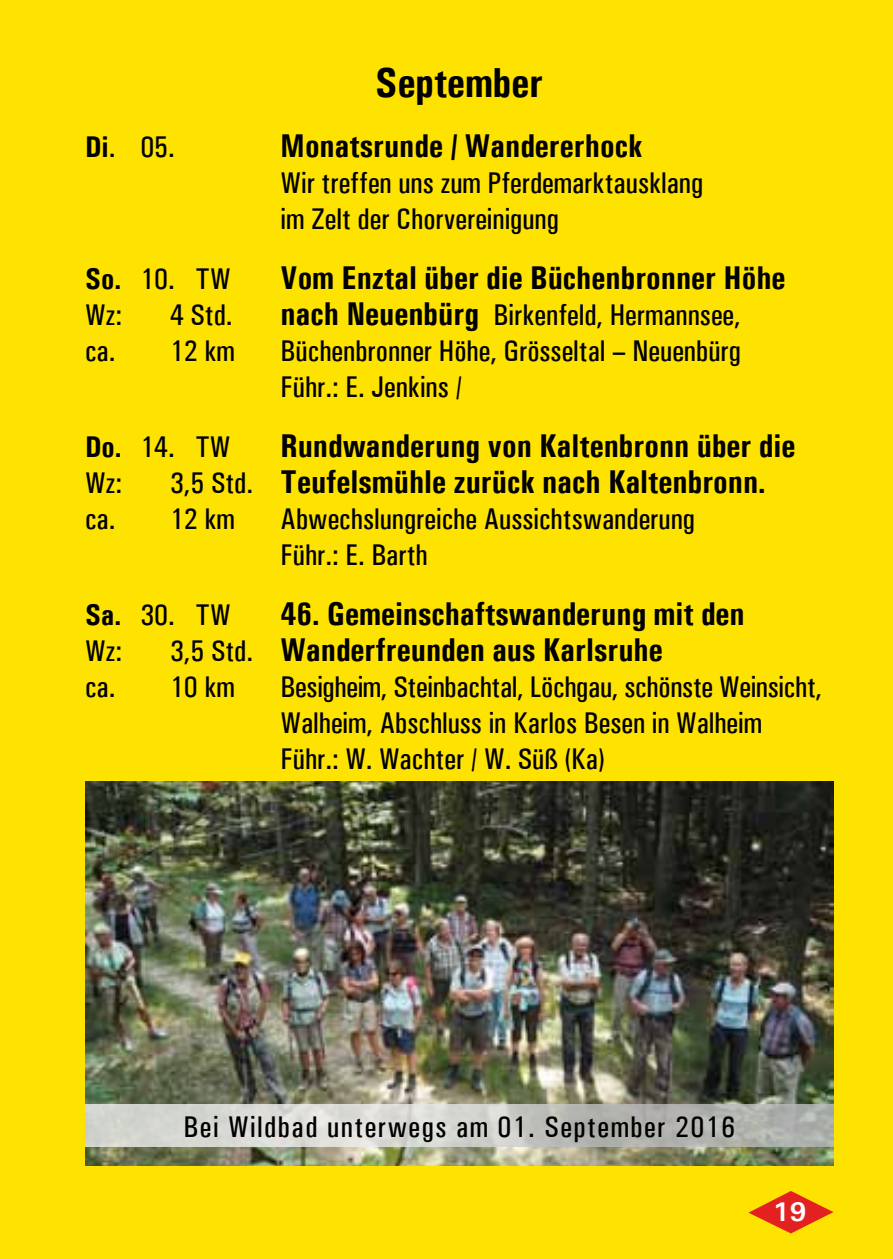
<style>
.page{position:relative;width:893px;height:1259px;background:#ffe300}
.page>*{position:absolute;margin:0;border:0;box-sizing:border-box;transform-origin:0 0}
.t1{font:700 condensed 42px "Univers";color:#000}
.t2{font:700 condensed 33px "Univers";color:#000}
.t3{font:500 condensed 30px/36px "Univers";color:#000}
.t4{font:500 condensed 30px "Univers";letter-spacing:.05em;color:#000}
.t5{font:700 27px "Univers";color:#fff}
.s1{font-weight:700}
.s2{font-weight:700;font-size:33px}
.s3{font-weight:500;font-size:30px}
</style>
<div class="page">
<svg style="left:748px;top:1191px;width:85px;height:42px"></svg>
<img style="left:85px;top:782px;width:748px;height:383px">
<svg style="left:85px;top:1104px;width:748px;height:42px;background:#c8c9c4"></svg>
<h1 class="t1" style="left:375px;top:57px;width:169px">September</h1>
<p class="t3" style="left:85px;top:129px;width:91px"><span class="s1">Di</span>. 05.</p>
<p class="t2" style="left:281px;top:126px;width:363px">Monatsrunde / Wandererhock</p>
<p class="t3" style="left:281px;top:165px;width:424px">Wir treffen uns zum Pferdemarktausklang im Zelt der Chorvereinigung</p>
<p class="t3" style="left:85px;top:261px;width:147px"><span class="s1">So.</span> 10. TW</p>
<p class="t2" style="left:281px;top:258px;width:506px">Vom Enztal über die Büchenbronner Höhe</p>
<p class="t3" style="left:85px;top:297px;width:39px">Wz:</p>
<p class="t3" style="left:170px;top:297px;width:64px">4 Std.</p>
<p class="t3" style="left:281px;top:297px;width:462px"><span class="s2">nach Neuenbürg</span> Birkenfeld, Hermannsee,</p>
<p class="t3" style="left:85px;top:333px;width:151px">ca. 12 km</p>
<p class="t3" style="left:281px;top:333px;width:462px">Büchenbronner Höhe, Grösseltal – Neuenbürg<br>Führ.: E. Jenkins /</p>
<p class="t3" style="left:85px;top:429px;width:147px"><span class="s1">Do.</span> 14. TW</p>
<p class="t2" style="left:281px;top:426px;width:516px">Rundwanderung von Kaltenbronn über die</p>
<p class="t3" style="left:85px;top:465px;width:39px">Wz:</p>
<p class="t2" style="left:170px;top:462px;width:597px"><span class="s3">3,5 Std.</span> Teufelsmühle zurück nach Kaltenbronn.</p>
<p class="t3" style="left:85px;top:501px;width:151px">ca. 12 km</p>
<p class="t3" style="left:281px;top:501px;width:416px">Abwechslungreiche Aussichtswanderung<br>Führ.: E. Barth</p>
<p class="t3" style="left:85px;top:597px;width:147px"><span class="s1">Sa.</span> 30. TW</p>
<p class="t2" style="left:281px;top:594px;width:466px">46. Gemeinschaftswanderung mit den</p>
<p class="t3" style="left:85px;top:633px;width:39px">Wz:</p>
<p class="t2" style="left:170px;top:630px;width:494px"><span class="s3">3,5 Std.</span> Wanderfreunden aus Karlsruhe</p>
<p class="t3" style="left:85px;top:669px;width:151px">ca. 10 km</p>
<p class="t3" style="left:281px;top:669px;width:543px">Besigheim, Steinbachtal, Löchgau, schönste Weinsicht,<br>Walheim, Abschluss in Karlos Besen in Walheim<br>Führ.: W. Wachter / W. Süß (Ka)</p>
<p class="t4" style="left:183px;top:1109px;width:553px">Bei Wildbad unterwegs am 01. September 2016</p>
<p class="t5" style="left:773px;top:1194px;width:35px">19</p>
</div>
